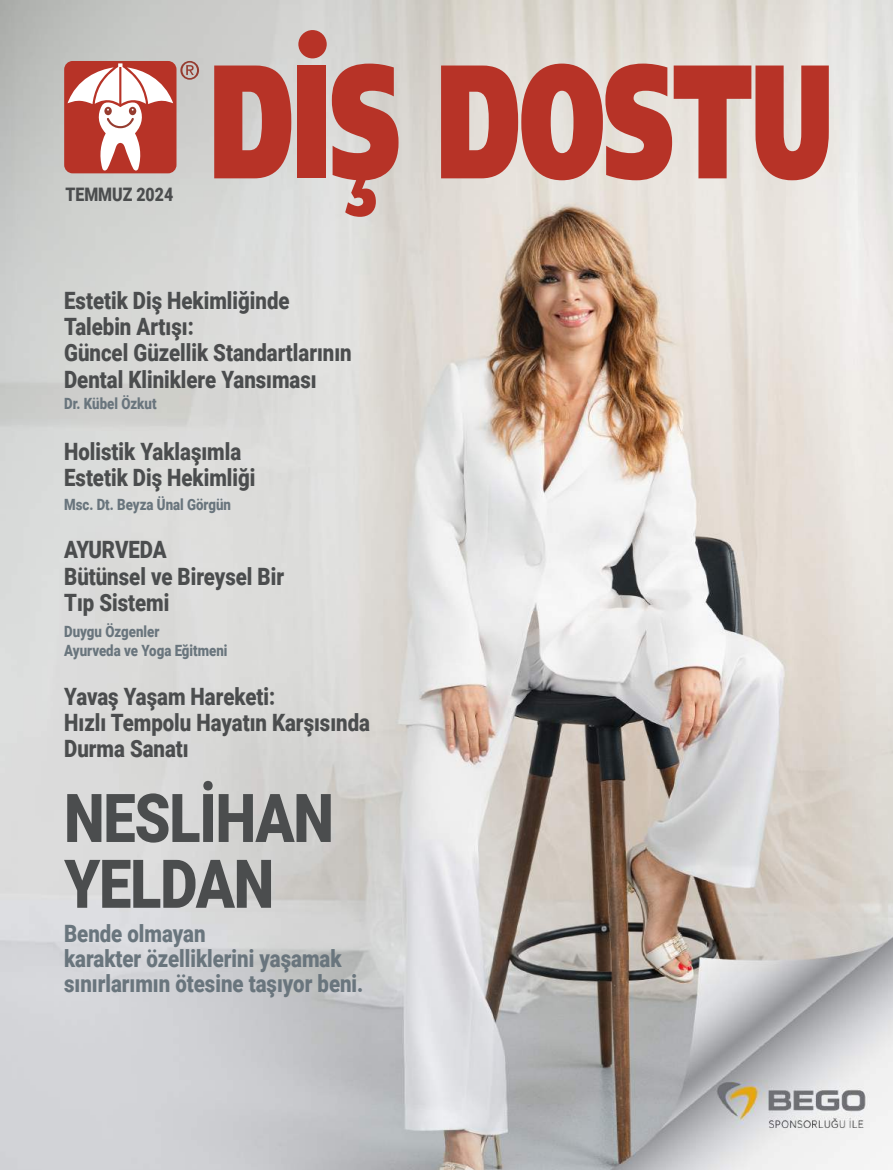
<style>
.page{position:relative;width:893px;height:1170px;background:#fff}
.page>*{position:absolute;margin:0;border:0;box-sizing:border-box;transform-origin:0 0}
.t1{font:900 67.35px/65.7px "Roboto";letter-spacing:-.02em;color:#4b4d4e;scale:.85 1}
.t2{font:900 23.85px/26.2px "Roboto";color:#4b4d4e;scale:.85 1}
.t3{font:900 23.85px/24.9px "Roboto";color:#69757d;scale:.85 1}
.t4{font:900 18.6px "Roboto";color:#4b4d4e;scale:.85 1}
.t5{font:900 15.45px/19px "Roboto";color:#69757d;scale:.85 1}
</style>
<div class="page">
<img style="left:0;top:0;width:893px;height:1169px">
<svg style="left:214px;top:65px;width:77px;height:113px;background:#bc5248"></svg>
<div style="left:298px;top:65px;width:28px;height:113px;background:#b73327"></div>
<svg style="left:332px;top:64px;width:67px;height:153px;background:#c4736a"></svg>
<svg style="left:441px;top:64px;width:388px;height:116px;background:#c66b61"></svg>
<div style="left:64px;top:61px;width:112px;height:112px;background:#b73327;border-radius:8px"></div>
<svg style="left:67px;top:63px;width:106px;height:108px"></svg>
<svg style="left:180px;top:61px;width:19px;height:19px"></svg>
<div style="left:298px;top:30px;width:29px;height:28px;background:#b73327;border-radius:50%"></div>
<p class="t4" style="left:65px;top:181px;width:128px">TEMMUZ 2024</p>
<p class="t2" style="left:64px;top:286px;width:340px">Estetik Diş Hekimliğinde<br>Talebin Artışı:<br>Güncel Güzellik Standartlarının<br>Dental Kliniklere Yansıması</p>
<p class="t5" style="left:64px;top:393px;width:110px">Dr. Kübel Özkut</p>
<p class="t2" style="left:64px;top:437px;width:227px">Holistik Yaklaşımla<br>Estetik Diş Hekimliği</p>
<p class="t5" style="left:64px;top:494px;width:198px">Msc. Dt. Beyza Ünal Görgün</p>
<p class="t2" style="left:64px;top:536px;width:260px">AYURVEDA<br>Bütünsel ve Bireysel Bir<br>Tıp Sistemi</p>
<p class="t5" style="left:64px;top:621px;width:194px">Duygu Özgenler<br>Ayurveda ve Yoga Eğitmeni</p>
<p class="t2" style="left:64px;top:682px;width:361px">Yavaş Yaşam Hareketi:<br>Hızlı Tempolu Hayatın Karşısında<br>Durma Sanatı</p>
<h1 class="t1" style="left:64px;top:782px;width:319px">NESLİHAN<br>YELDAN</h1>
<p class="t3" style="left:64px;top:920px;width:354px">Bende olmayan<br>karakter özelliklerini yaşamak sınırlarımın ötesine taşıyor beni.</p>
</div>
